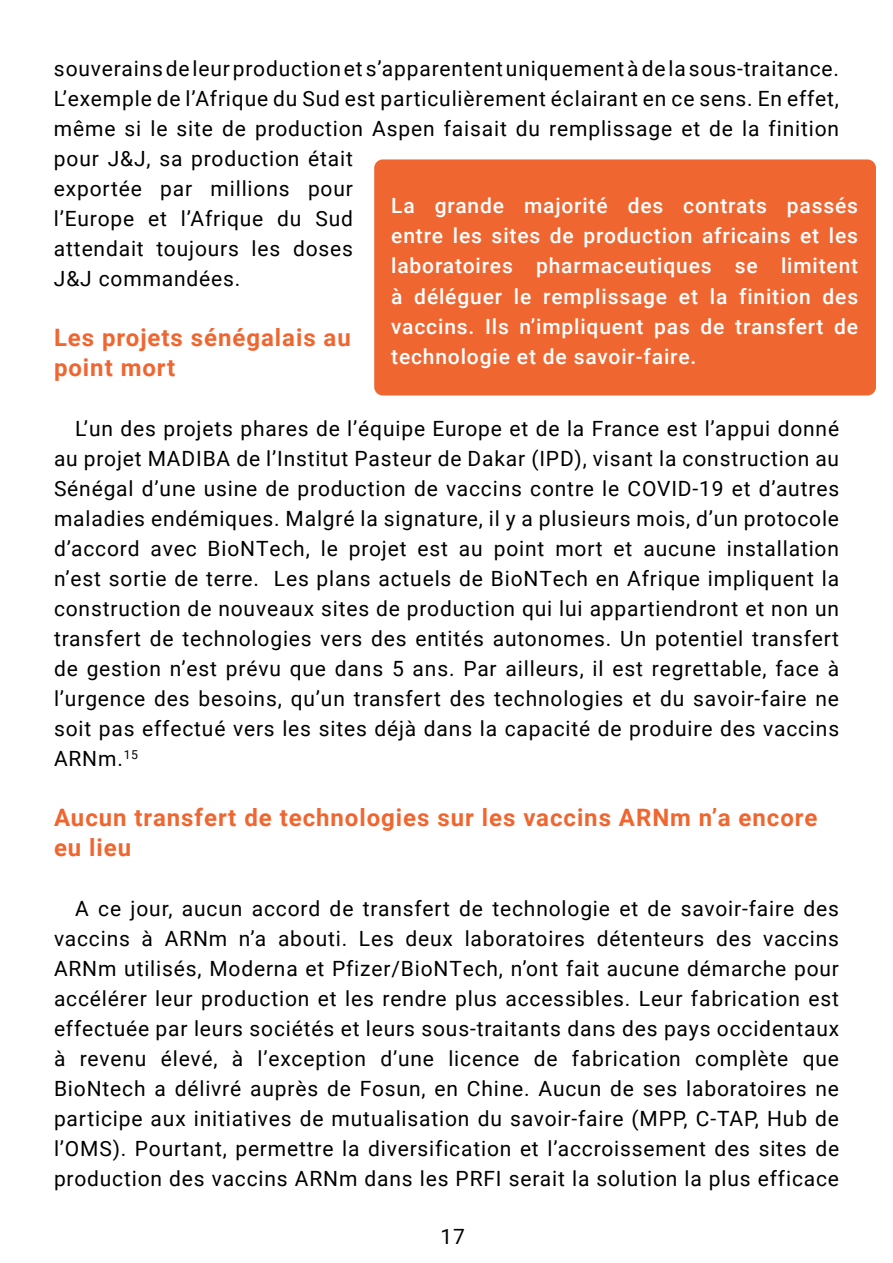
<style>
.page{position:relative;width:893px;height:1263px;background:#fff}
.page>*{position:absolute;margin:0;border:0;box-sizing:border-box;transform-origin:0 0}
.t1{font:700 24px/30px "Roboto";letter-spacing:.04em;color:#f06630}
.t2{font:21px/30px "Roboto";letter-spacing:.04em;color:#000;text-align:justify}
.t3{font:500 21px/30px "Roboto";letter-spacing:.04em;color:#fff;text-align:justify}
</style>
<div class="page">
<div style="left:374px;top:159px;width:502px;height:236px;background:#f06630;border-radius:9px"></div>
<p class="t2" style="left:54px;top:53px;width:787px;text-align:left">souverains de leur production et s’apparentent uniquement à de la sous-traitance.<br>L’exemple de l’Afrique du Sud est particulièrement éclairant en ce sens. En effet, même si le site de production Aspen faisait du remplissage et de la finition pour J&amp;J, sa production était<br>exportée par millions pour<br>l’Europe et l’Afrique du Sud<br>attendait toujours les doses<br>J&amp;J commandées.</p>
<p class="t3" style="left:391px;top:190px;width:468px">La grande majorité des contrats passés entre les sites de production africains et les laboratoires pharmaceutiques se limitent à déléguer le remplissage et la finition des vaccins. Ils n’impliquent pas de transfert de technologie et de savoir-faire.</p>
<p class="t1" style="left:54px;top:322px;width:298px">Les projets sénégalais au point mort</p>
<p class="t2" style="left:54px;top:413px;width:787px;text-indent:21px">L’un des projets phares de l’équipe Europe et de la France est l’appui donné au projet MADIBA de l’Institut Pasteur de Dakar (IPD), visant la construction au Sénégal d’une usine de production de vaccins contre le COVID-19 et d’autres maladies endémiques. Malgré la signature, il y a plusieurs mois, d’un protocole d’accord avec BioNTech, le projet est au point mort et aucune installation n’est sortie de terre. Les plans actuels de BioNTech en Afrique impliquent la construction de nouveaux sites de production qui lui appartiendront et non un transfert de technologies vers des entités autonomes. Un potentiel transfert de gestion n’est prévu que dans 5 ans. Par ailleurs, il est regrettable, face à l’urgence des besoins, qu’un transfert des technologies et du savoir-faire ne soit pas effectué vers les sites déjà dans la capacité de produire des vaccins ARNm.<sup>15</sup></p>
<p class="t1" style="left:54px;top:802px;width:765px">Aucun transfert de technologies sur les vaccins ARNm n’a encore eu lieu</p>
<p class="t2" style="left:54px;top:893px;width:787px;text-indent:21px">A ce jour, aucun accord de transfert de technologie et de savoir-faire des vaccins à ARNm n’a abouti. Les deux laboratoires détenteurs des vaccins ARNm utilisés, Moderna et Pfizer/BioNTech, n’ont fait aucune démarche pour accélérer leur production et les rendre plus accessibles. Leur fabrication est effectuée par leurs sociétés et leurs sous-traitants dans des pays occidentaux à revenu élevé, à l’exception d’une licence de fabrication complète que BioNtech a délivré auprès de Fosun, en Chine. Aucun de ses laboratoires ne participe aux initiatives de mutualisation du savoir-faire (MPP, C-TAP, Hub de l’OMS). Pourtant, permettre la diversification et l’accroissement des sites de production des vaccins ARNm dans les PRFI serait la solution la plus efficace</p>
<p class="t2" style="left:441px;top:1220px;width:26px">17</p>
</div>
